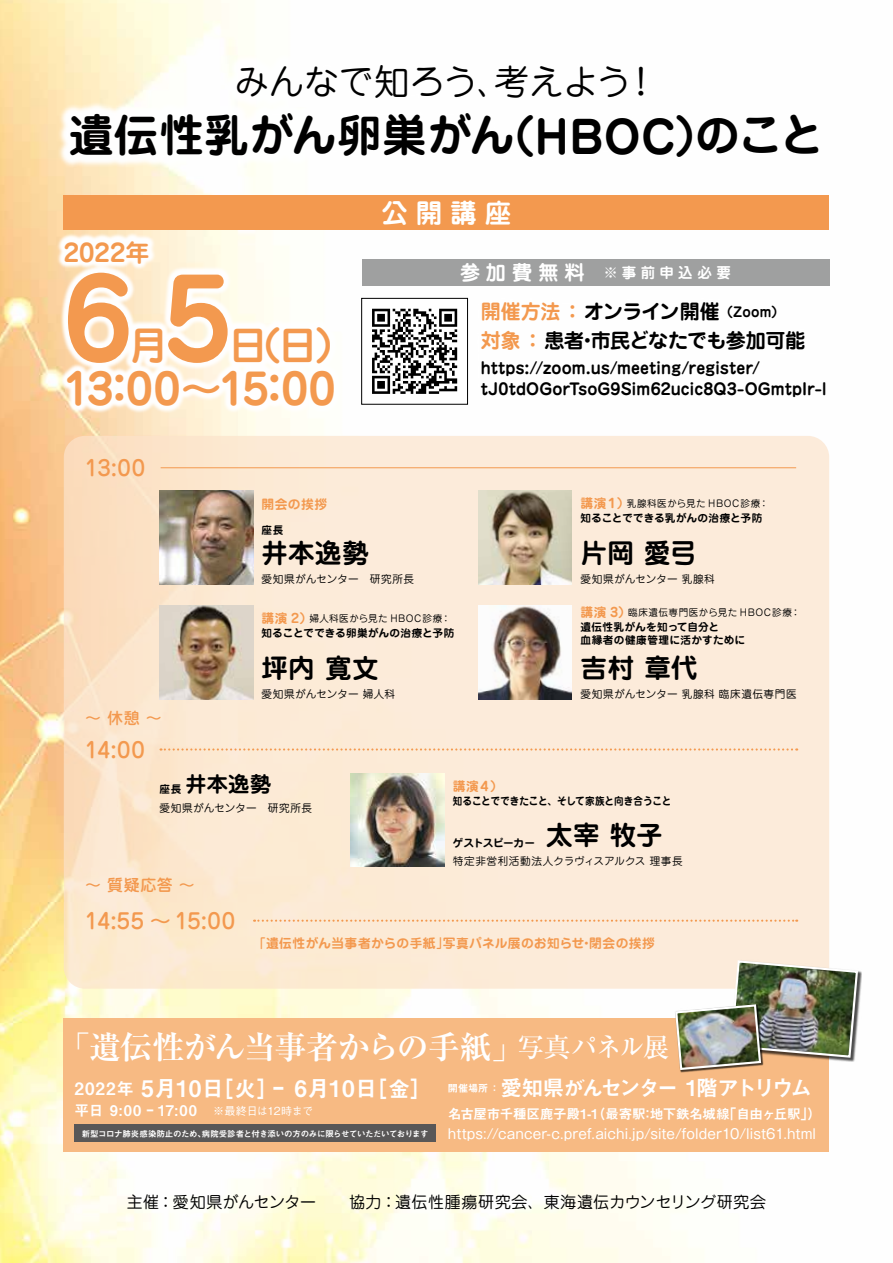
<style>
.page{position:relative;width:893px;height:1263px;background:#fff}
.page>*{position:absolute;margin:0;border:0;box-sizing:border-box;transform-origin:0 0}
.t1{font:700 109.5px "Jun 501 Pro";color:#f3994f}
.t2{font:700 44.7px "Jun 501 Pro";color:#000}
.t3{font:700 42.45px "Jun 501 Pro";letter-spacing:-.03em;color:#f3994f}
.t4{font:700 38.55px "Jun 501 Pro";color:#f3994f}
.t5{font:35.1px "Jun 201 Pro";letter-spacing:-.02em;color:#000}
.t6{font:700 31.95px "Ryumin Pro";letter-spacing:-.025em;color:#fff}
.t7{font:700 26.55px "Jun 501 Pro";letter-spacing:.005em;color:#000}
.t8{font:700 26.55px "Jun 501 Pro";color:#fff}
.t9{font:700 24.45px "Jun 501 Pro";color:#f3994f}
.t10{font:22.8px "Midashi Go Pro MB31";letter-spacing:.005em;color:#fff}
.t11{font:21.75px "Midashi Go Pro MB31";letter-spacing:-.135em;color:#fff}
.t12{font:500 21.3px "Jun 34 Pro";letter-spacing:-.015em;color:#f3994f}
.t13{font:700 21.3px "Jun 501 Pro";color:#000}
.t14{font:700 20.1px/29px "Jun 501 Pro";letter-spacing:-.015em;color:#000}
.t15{font:700 15.9px/21.3px "Jun 501 Pro";letter-spacing:.005em;color:#000}
.t16{font:15.9px "Jun 201 Pro";letter-spacing:.02em;color:#000}
.t17{font:500 15.9px "Jun 34 Pro";letter-spacing:.04em;color:#f3994f}
.t18{font:14.7px "Midashi Go Pro MB31";letter-spacing:.045em;color:#fff}
.t19{font:700 14.55px "Jun 501 Pro";letter-spacing:.31em;color:#fff}
.t20{font:13.65px "Gothic MB101 Pro";letter-spacing:.005em;color:#fff}
.t21{font:13.65px "Midashi Go Pro MB31";letter-spacing:-.025em;color:#fff}
.t22{font:700 12.75px "Jun 501 Pro";letter-spacing:.035em;color:#f3994f}
.t23{font:10.65px "Jun 201 Pro";letter-spacing:.035em;color:#000}
.t24{font:700 10.65px/12.8px "Jun 501 Pro";letter-spacing:.015em;color:#000}
.t25{font:700 10.65px "Jun 501 Pro";letter-spacing:-.005em;color:#000;scale:.9 1}
.t26{font:10.65px "Jun 201 Pro";letter-spacing:.005em;color:#000}
.t27{font:700 10.65px "Jun 501 Pro";letter-spacing:-.03em;color:#000}
.t28{font:9.6px "Jun 201 Pro";letter-spacing:.05em;color:#000}
.t29{font:8.55px "Midashi Go Pro MB31";letter-spacing:-.045em;color:#fff}
.s1{font-size:20.1px}
.s2{color:#f3994f}
.s3{font-size:13.35px}
.s4{font-family:"Jun 501 Pro";font-weight:700;font-size:12.75px;color:#f3994f}
.s5{font-size:10.65px}
.s6{font-weight:300}
.s7{font-weight:500;font-size:26.55px}
.s8{font-size:17.1px}
.s9{font-size:21.6px}
.s10{font-family:"Gothic BBB Pro";font-weight:500;font-size:11.1px}
</style>
<div class="page">
<img style="left:0;top:0;width:830px;height:1263px">
<div style="left:58px;top:52px;width:774px;height:118px;background:#fff"></div>
<div style="left:64px;top:1018px;width:765px;height:134px;background:#f7ba83"></div>
<div style="left:74px;top:1125px;width:362px;height:17px;background:#595757"></div>
<svg style="left:64px;top:436px;width:765px;height:553px;background:#fbe9d5"></svg>
<img style="left:351px;top:773px;width:93px;height:94px">
<img style="left:159px;top:491px;width:94px;height:93px">
<img style="left:478px;top:491px;width:94px;height:93px">
<img style="left:478px;top:605px;width:94px;height:94px">
<img style="left:159px;top:605px;width:94px;height:94px">
<svg style="left:161px;top:748px;width:636px;height:2px"></svg>
<svg style="left:254px;top:919px;width:543px;height:3px;background:#f9d5b4"></svg>
<hr style="left:161px;top:467px;width:635px;height:1px;background:#f3994f">
<div style="left:729px;top:959px;width:133px;height:103px;background:#000;opacity:.7"></div>
<div style="left:675px;top:1004px;width:89px;height:69px;background:#000;opacity:.7"></div>
<img style="left:674px;top:959px;width:185px;height:112px">
<div style="left:64px;top:196px;width:765px;height:34px;background:#f3994f"></div>
<svg style="left:57px;top:232px;width:285px;height:182px"></svg>
<div style="left:468px;top:289px;width:371px;height:121px;background:#fff"></div>
<div style="left:362px;top:259px;width:467px;height:27px;background:#9fa0a0"></div>
<div style="left:362px;top:298px;width:106px;height:106px;background:#fff"></div>
<div style="left:361px;top:298px;width:107px;height:106px;border:1px solid #000"></div>
<svg style="left:372px;top:309px;width:85px;height:85px"></svg>
<h3 class="t5" style="left:234px;top:54px;width:426px">みんなで知ろう、考えよう！</h3>
<h2 class="t2" style="left:69px;top:100px;width:757px">遺伝性乳がん卵巣がん(HBOC)のこと</h2>
<h3 class="t9" style="left:64px;top:233px;width:87px">2022年</h3>
<h1 class="t1" style="left:64px;top:233px;width:170px">6 5</h1>
<h3 class="t4" style="left:129px;top:315px;width:40px">月</h3>
<h3 class="t4" style="left:229px;top:315px;width:126px">日（日）</h3>
<h3 class="t3" style="left:64px;top:356px;width:273px">13:00～15:00</h3>
<h3 class="t12" style="left:85px;top:451px;width:62px">13:00</h3>
<h3 class="t8" style="left:382px;top:192px;width:131px">公開講座</h3>
<h3 class="t19" style="left:460px;top:261px;width:272px"><span class="s1">参加費無料</span> ※事前申込必要</h3>
<h3 class="t14" style="left:481px;top:295px;width:326px"><span class="s2">開催方法 ：</span> オンライン開催 <span class="s3">（Zoom）</span><span class="s2">対象 ：</span> 患者・市民どなたでも参加可能</h3>
<h3 class="t15" style="left:481px;top:356px;width:348px">https://zoom.us/meeting/register/ tJ0tdOGorTsoG9Sim62ucic8Q3-OGmtpIr-l</h3>
<h3 class="t17" style="left:85px;top:705px;width:76px">〜 休憩 〜</h3>
<h3 class="t12" style="left:85px;top:733px;width:61px">14:00</h3>
<p class="t22" style="left:261px;top:494px;width:67px">開会の挨拶</p>
<p class="t24" style="left:261px;top:523px;width:23px">座長</p>
<h3 class="t7" style="left:261px;top:532px;width:109px">井本逸勢</h3>
<p class="t23" style="left:261px;top:570px;width:154px">愛知県がんセンター　研究所長</p>
<p class="t28" style="left:261px;top:611px;width:191px"><span class="s4">講演 2）</span>婦人科医から見た HBOC診療：</p>
<p class="t24" style="left:261px;top:626px;width:194px">知ることでできる卵巣がんの治療と予防</p>
<h3 class="t7" style="left:261px;top:647px;width:119px">坪内 寛文</h3>
<p class="t26" style="left:261px;top:685px;width:135px">愛知県がんセンター 婦人科</p>
<p class="t28" style="left:580px;top:496px;width:190px"><span class="s4">講演１）</span>乳腺科医から見た HBOC診療：</p>
<p class="t24" style="left:580px;top:511px;width:183px">知ることでできる乳がんの治療と予防</p>
<h3 class="t7" style="left:580px;top:532px;width:118px">片岡 愛弓</h3>
<p class="t23" style="left:580px;top:570px;width:136px">愛知県がんセンター 乳腺科</p>
<p class="t28" style="left:580px;top:604px;width:221px"><span class="s4">講演 3）</span>臨床遺伝専門医から見た HBOC診療：</p>
<p class="t24" style="left:580px;top:619px;width:166px">遺伝性乳がんを知って自分と<br>血縁者の健康管理に活かすために</p>
<h3 class="t7" style="left:580px;top:647px;width:119px">吉村 章代</h3>
<p class="t23" style="left:580px;top:685px;width:218px">愛知県がんセンター 乳腺科 臨床遺伝専門医</p>
<h3 class="t13" style="left:159px;top:767px;width:113px"><span class="s5">座長</span> 井本逸勢</h3>
<p class="t23" style="left:159px;top:800px;width:154px">愛知県がんセンター　研究所長</p>
<h3 class="t17" style="left:85px;top:872px;width:109px">〜 質疑応答 〜</h3>
<h3 class="t12" style="left:85px;top:903px;width:151px">14:55 ～ 15:00</h3>
<p class="t22" style="left:453px;top:776px;width:51px">講演４）</p>
<p class="t25" style="left:453px;top:792px;width:244px">知ることでできたこと、そして家族と向き合うこと</p>
<p class="t27" style="left:453px;top:834px;width:95px">ゲストスピーカー　</p>
<h3 class="t7" style="left:546px;top:814px;width:118px">太宰 牧子</h3>
<p class="t23" style="left:453px;top:853px;width:231px">特定非営利活動法人クラヴィスアルクス 理事長</p>
<p class="t22" style="left:253px;top:933px;width:404px">「遺伝性がん当事者からの手紙」写真パネル展のお知らせ・閉会の挨拶</p>
<h3 class="t6" style="left:74px;top:1022px;width:597px"><span class="s6">「</span>遺伝性がん当事者からの手紙<span class="s6">」</span><span class="s7">写真パネル展</span></h3>
<h3 class="t10" style="left:74px;top:1070px;width:359px"><span class="s8">2022年</span> 5月10日<span class="s9">［火］</span>ｰ 6月10日<span class="s9">［金］</span></h3>
<h3 class="t18" style="left:74px;top:1099px;width:240px">平日 9:00 ｰ 17:00 <span class="s10">※最終日は12時まで</span></h3>
<p class="t29" style="left:82px;top:1126px;width:348px">新型コロナ肺炎感染防止のため、病院受診者と付き添いの方のみに限らせていただいております</p>
<h3 class="t11" style="left:448px;top:1070px;width:366px"><sup>開催場所</sup> <sup>：</sup> 愛知県がんセンター 1階アトリウム</h3>
<p class="t21" style="left:448px;top:1103px;width:375px">名古屋市千種区鹿子殿1-1（最寄駅：地下鉄名城線「自由ヶ丘駅」）</p>
<p class="t20" style="left:448px;top:1122px;width:370px">https://cancer-c.pref.aichi.jp/site/folder10/list61.html</p>
<h3 class="t16" style="left:127px;top:1189px;width:641px">主催：愛知県がんセンター　　協力：遺伝性腫瘍研究会、東海遺伝カウンセリング研究会</h3>
</div>
